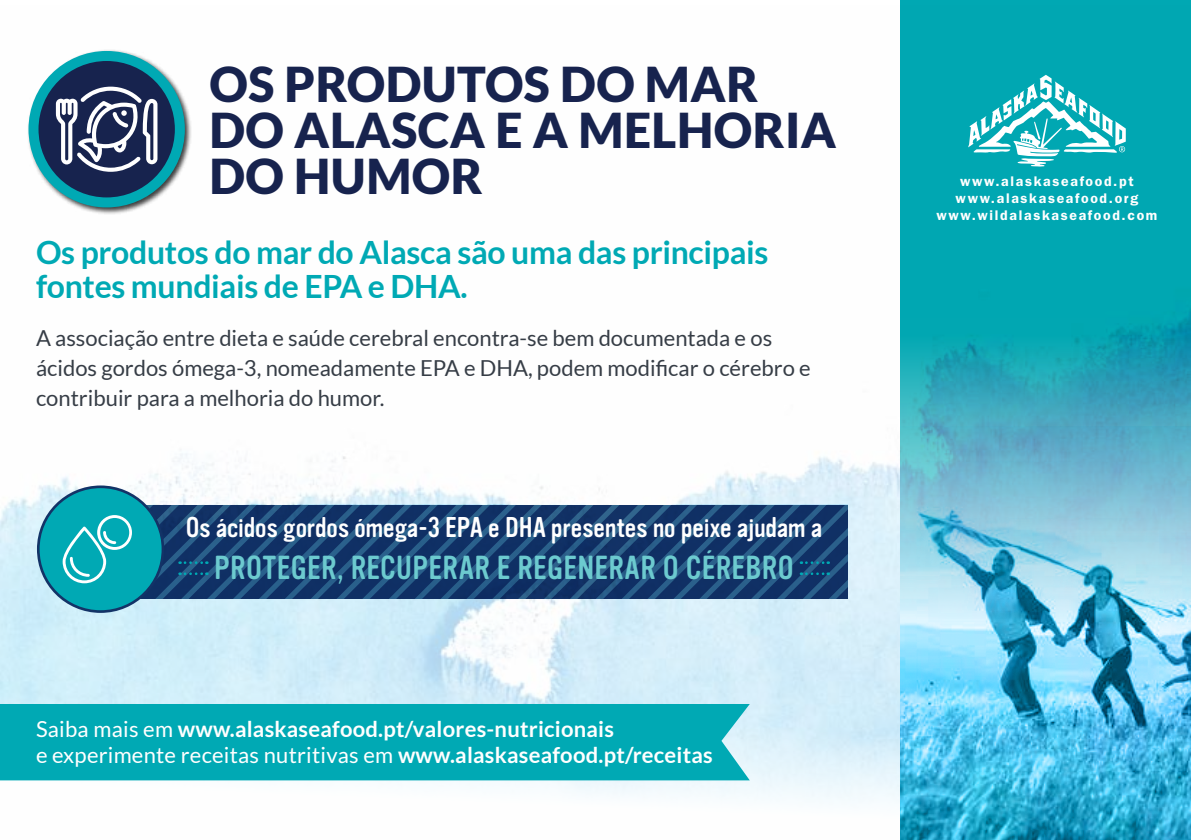
<style>
.page{position:relative;width:1191px;height:840px;background:#fff}
.page>*{position:absolute;margin:0;border:0;box-sizing:border-box;transform-origin:0 0}
.t1{font:900 48px/46px "Lato";letter-spacing:.01em;color:#17234e}
.t2{font:32.6px "Vinyl OT";letter-spacing:.01em;color:#6ccacf}
.t3{font:700 32px/34.4px "Lato";letter-spacing:-.01em;color:#00a9b4}
.t4{font:28px "Vinyl OT";color:#fff}
.t5{font:22px/30px "Lato";color:#363d46}
.t6{font:700 22px/26px "Lato";letter-spacing:.01em;color:#fff}
.t7{font:600 14px/16.8px "Franklin Gothic";letter-spacing:.12em;color:#fff;text-align:center}
.s1{font-weight:400}
</style>
<div class="page">
<img style="left:0;top:453px;width:900px;height:349px">
<div style="left:900px;top:0;width:291px;height:318px;background:#00a7b2"></div>
<svg style="left:900px;top:318px;width:291px;height:108px;background:#23a3b6"></svg>
<img style="left:900px;top:426px;width:291px;height:413px">
<div style="left:27px;top:49px;width:166px;height:166px;background:#000;opacity:.75"></div>
<svg style="left:34px;top:56px;width:146px;height:146px;background:#133b60"></svg>
<div style="left:29px;top:51px;width:156px;height:156px;border:10px solid #00a9b4;border-radius:50%"></div>
<div style="left:38px;top:486px;width:125px;height:125px;background:#00a9b4;border-radius:50%"></div>
<div style="left:37px;top:485px;width:127px;height:127px;border:3px solid #133367;border-radius:50%"></div>
<svg style="left:63px;top:504px;width:785px;height:94px;background:#194c79"></svg>
<svg style="left:56px;top:87px;width:101px;height:85px"></svg>
<div style="left:0;top:703px;width:750px;height:77px;background:#00a9b4"></div>
<svg style="left:968px;top:75px;width:157px;height:92px"></svg>
<h1 class="t1" style="left:209px;top:61px;width:628px">OS PRODUTOS DO MAR<br>DO ALASCA AE MELHORIA<br>DO HUMOR</h1>
<h3 class="t3" style="left:36px;top:234px;width:734px">Os produtos do mar do Alasca são uma das principais fontes mundiais de EPA e DHA.</h3>
<p class="t5" style="left:36px;top:323px;width:776px">A associação entre dieta e saúde cerebral encontra-se bem documentada e os ácidos gordos ómega-3, nomeadamente EPA e DHA, podem modificar o cérebro e contribuir para a melhoria do humor.</p>
<p class="t4" style="left:186px;top:512px;width:638px">Os ácidos gordos ómega-3 EPA e DHA presentes no peixe ajudam a</p>
<h2 class="t2" style="left:214px;top:549px;width:581px">PROTEGER, RECUPERAR E REGENERAR O CÉREBRO</h2>
<p class="t6" style="left:36px;top:715px;width:678px"><span class="s1">Saiba mais em</span> www.alaskaseafood.pt/valores-nutricionais<br><span class="s1">e experimente receitas nutritivas em</span> www.alaskaseafood.pt/receitas</p>
<p class="t7" style="left:936px;top:173px;width:222px">www.alaskaseafood.pt www.alaskaseafood.org www.wildalaskaseafood.com</p>
</div>
